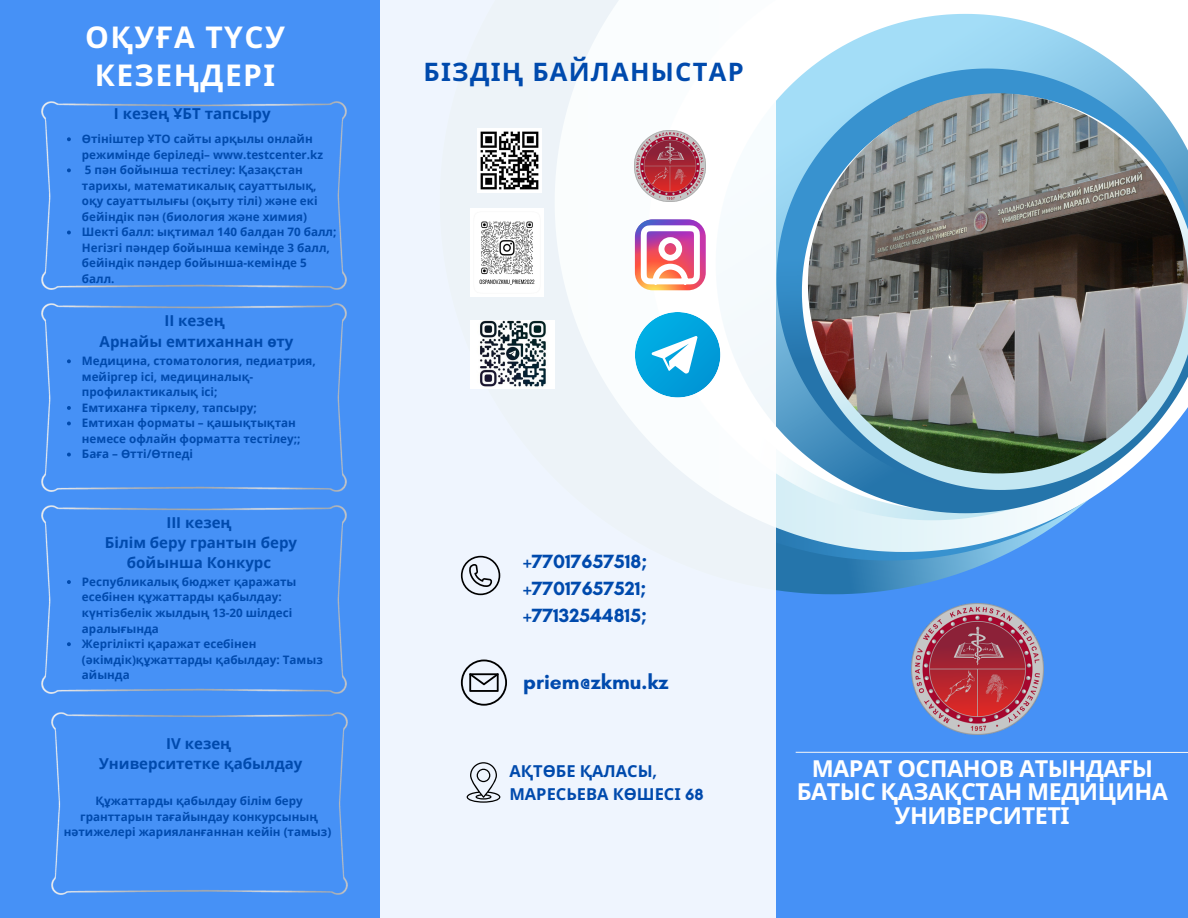
<style>
.page{position:relative;width:1188px;height:918px;background:#4691f6}
.page>*{position:absolute;margin:0;border:0;box-sizing:border-box;transform-origin:0 0}
.t1{font:700 30px/38.2px "Noto Sans";letter-spacing:.05em;color:#fff;text-align:center}
.t2{font:700 25.5px "Noto Sans";letter-spacing:.05em;color:#004aad}
.t3{font:700 23.4px/23.7px "Noto Sans";letter-spacing:-.02em;color:#fff;text-align:center}
.t4{font:700 21px "Glacial Indifference";color:#004aad}
.t5{font:700 19.5px/27px "Glacial Indifference";color:#004aad;text-align:justify}
.t6{font:700 16.5px/22.5px "Noto Sans";color:#004aad}
.t7{font:700 15px/20.2px "Open Sans";color:#004aad;text-align:center}
.t8{font:700 11.7px/15.6px "Open Sans";color:#004aad}
.s1{font-family:"Glacial Indifference"}
</style>
<div class="page">
<svg style="left:776px;top:561px;width:215px;height:33px"></svg>
<svg style="left:776px;top:520px;width:287px;height:32px;background:#b1d6ee"></svg>
<div style="left:776px;top:0;width:412px;height:14px;background:#fff"></div>
<svg style="left:776px;top:14px;width:412px;height:499px;background:#b3d9f0"></svg>
<svg style="left:777px;top:69px;width:411px;height:421px;background:#7ebce1"></svg>
<svg style="left:802px;top:94px;width:386px;height:396px;background:#79b3db"></svg>
<div style="left:380px;top:0;width:396px;height:917px;background:#eff5fe"></div>
<hr style="left:796px;top:752px;width:392px;height:1px;background:#f7f7f7">
<img style="left:808px;top:93px;width:380px;height:380px;border-radius:50%">
<img style="left:912px;top:603px;width:131px;height:132px">
<img style="left:635px;top:130px;width:71px;height:71px">
<img style="left:477px;top:129px;width:64px;height:64px">
<svg style="left:635px;top:219px;width:71px;height:71px"></svg>
<svg style="left:636px;top:220px;width:69px;height:69px"></svg>
<svg style="left:635px;top:312px;width:85px;height:86px"></svg>
<img style="left:471px;top:209px;width:73px;height:87px">
<img style="left:471px;top:321px;width:83px;height:67px">
<svg style="left:467px;top:762px;width:33px;height:41px"></svg>
<svg style="left:461px;top:556px;width:39px;height:39px"></svg>
<svg style="left:461px;top:660px;width:46px;height:46px"></svg>
<img style="left:42px;top:102px;width:305px;height:188px">
<img style="left:42px;top:304px;width:305px;height:188px">
<img style="left:42px;top:506px;width:305px;height:188px">
<img style="left:51px;top:713px;width:296px;height:182px">
<svg style="left:67px;top:137px;width:4px;height:4px"></svg>
<svg style="left:67px;top:168px;width:4px;height:4px"></svg>
<svg style="left:67px;top:231px;width:4px;height:3px"></svg>
<svg style="left:67px;top:359px;width:4px;height:4px"></svg>
<svg style="left:67px;top:406px;width:4px;height:4px"></svg>
<svg style="left:67px;top:422px;width:4px;height:3px"></svg>
<svg style="left:67px;top:453px;width:4px;height:3px"></svg>
<svg style="left:67px;top:580px;width:4px;height:4px"></svg>
<svg style="left:67px;top:642px;width:4px;height:4px"></svg>
<h1 class="t1" style="left:85px;top:17px;width:201px">ОҚУҒА ТҮСУ<br>КЕЗЕҢДЕРІ</h1>
<h6 class="t7" style="left:114px;top:103px;width:158px">I кезең ҰБТ тапсыру</h6>
<p class="t8" style="left:82px;top:131px;width:243px">Өтініштер ҰТО сайты арқылы онлайн режимінде беріледі– www.testcenter.kz</p>
<p class="t8" style="left:82px;top:162px;width:237px">5 пән бойынша тестілеу: Қазақстан тарихы, математикалық сауаттылық, оқу сауаттылығы (оқыту тілі) және екі бейіндік пән (биология және химия)</p>
<p class="t8" style="left:82px;top:224px;width:256px">Шекті балл: ықтимал 140 балдан 70 балл;<br>Негізгі пәндер бойынша кемінде 3 балл, бейіндік пәндер бойынша-кемінде 5 балл.</p>
<h6 class="t7" style="left:100px;top:310px;width:195px">II кезең<br>Арнайы емтиханнан өту</h6>
<p class="t8" style="left:82px;top:353px;width:235px">Медицина, стоматология, педиатрия, мейіргер ісі, медициналық&shy;профилактикалық ісі;</p>
<p class="t8" style="left:82px;top:399px;width:176px">Емтиханға тіркелу, тапсыру;</p>
<p class="t8" style="left:82px;top:415px;width:220px">Емтихан форматы – қашықтықтан немесе офлайн форматта тестілеу;;</p>
<p class="t8" style="left:82px;top:446px;width:113px">Баға – Өтті/Өтпеді</p>
<h6 class="t7" style="left:105px;top:512px;width:194px">III кезең<br>Білім беру грантын беру бойынша Конкурс</h6>
<p class="t8" style="left:82px;top:574px;width:216px">Республикалық бюджет қаражаты есебінен құжаттарды қабылдау: күнтізбелік жылдың 13-20 шілдесі аралығында</p>
<p class="t8" style="left:82px;top:636px;width:242px">Жергілікті қаражат есебінен (әкімдік)құжаттарды қабылдау: Тамыз айында</p>
<h6 class="t7" style="left:99px;top:733px;width:205px">IV кезең<br>Университетке қабылдау</h6>
<p class="t8" style="left:64px;top:793px;width:269px;text-align:center">Құжаттарды қабылдау білім беру гранттарын тағайындау конкурсының нәтижелері жарияланғаннан кейін (тамыз)</p>
<h2 class="t2" style="left:424px;top:54px;width:322px">БІЗДІҢ БАЙЛАНЫСТАР</h2>
<h3 class="t5" style="left:523px;top:548px;width:126px">+77017657518; +77017657521; +77132544815;</h3>
<h4 class="t4" style="left:523px;top:669px;width:147px">priem@zkmu.kz</h4>
<h5 class="t6" style="left:509px;top:759px;width:196px">АҚТӨБЕ ҚАЛАСЫ<span class="s1">,<br></span>МАРЕСЬЕВА КӨШЕСІ <span class="s1">68</span></h5>
<h2 class="t3" style="left:797px;top:756px;width:373px">МАРАТ ОСПАНОВ АТЫНДАҒЫ<br>БАТЫС ҚАЗАҚСТАН МЕДИЦИНА<br>УНИВЕРСИТЕТІ</h2>
</div>
